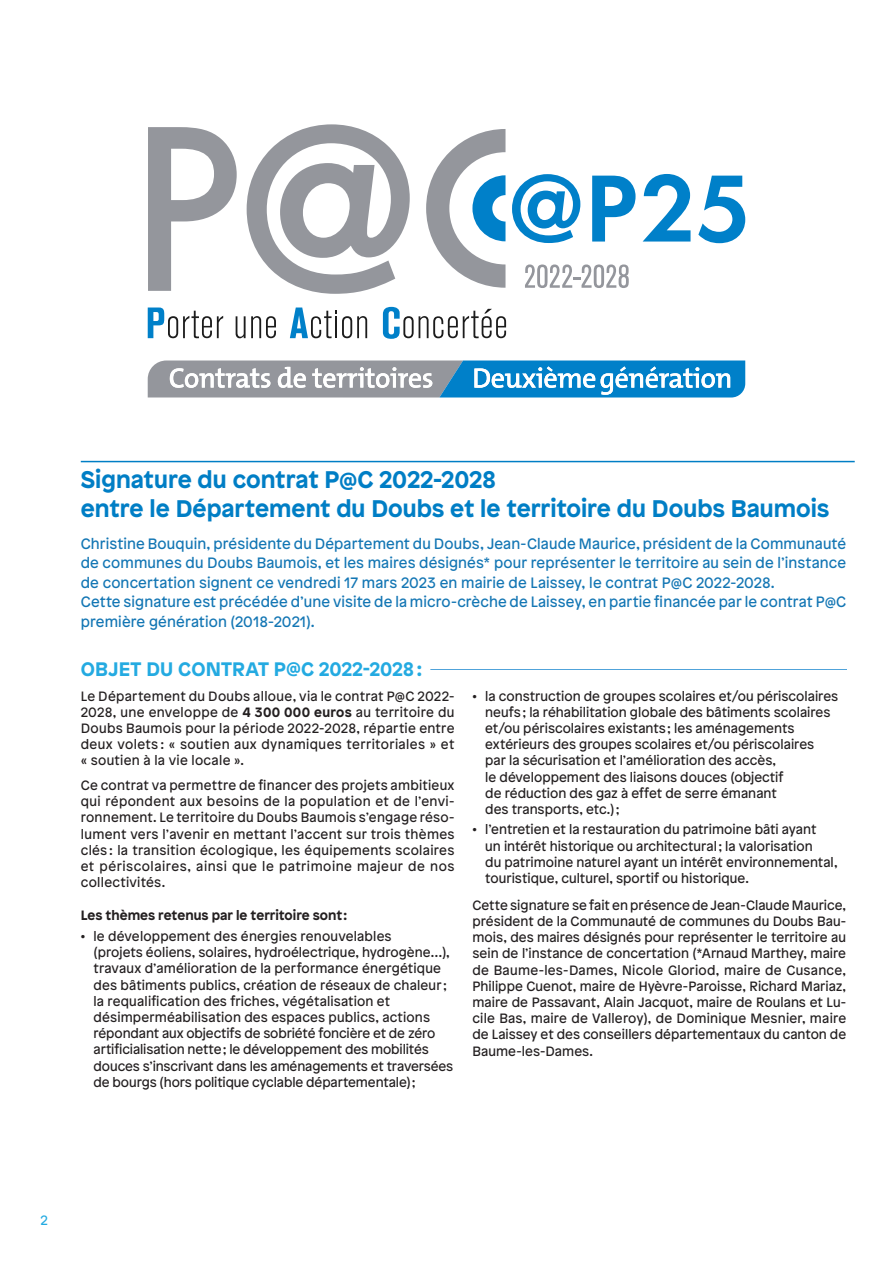
<style>
.page{position:relative;width:893px;height:1263px;background:#fff}
.page>*{position:absolute;margin:0;border:0;box-sizing:border-box;transform-origin:0 0}
.t1{font:700 24px/28.8px "Patron";color:#007ec5}
.t2{font:700 19.5px "Patron";letter-spacing:.01em;color:#24aae1}
.chapo_bleu{font:15px/19.5px "Patron";letter-spacing:.01em;color:#1376b4;text-align:justify}
.t3{font:13.5px/16.2px "Patron";letter-spacing:.005em;color:#231f20;text-align:justify}
.t4{font:700 13.5px "Patron";color:#231f20}
.t5{font:13.5px "Patron";color:#24aae1}
.s1{font-weight:700}
</style>
<div class="page">
<hr style="left:81px;top:461px;width:774px;height:1px;background:#007ec5">
<hr style="left:81px;top:669px;width:765px;height:1px;background:#50a3da">
<div style="left:81px;top:649px;width:349px;height:27px;background:#fff"></div>
<svg style="left:512px;top:174px;width:68px;height:69px"></svg>
<svg style="left:592px;top:176px;width:44px;height:66px"></svg>
<svg style="left:643px;top:174px;width:47px;height:68px"></svg>
<svg style="left:698px;top:176px;width:47px;height:67px"></svg>
<svg style="left:148px;top:127px;width:89px;height:164px"></svg>
<svg style="left:247px;top:124px;width:163px;height:170px"></svg>
<svg style="left:426px;top:129px;width:79px;height:159px"></svg>
<svg style="left:383px;top:307px;width:123px;height:32px"></svg>
<svg style="left:290px;top:307px;width:77px;height:31px"></svg>
<svg style="left:236px;top:316px;width:40px;height:22px"></svg>
<svg style="left:148px;top:307px;width:75px;height:31px"></svg>
<svg style="left:525px;top:264px;width:104px;height:24px"></svg>
<svg style="left:148px;top:360px;width:597px;height:37px;background:#70a2c1"></svg>
<p class="t1" style="left:81px;top:463px;width:750px">Signature du contrat P@C 2022-2028<br>entre le Département du Doubs et le territoire du Doubs Baumois</p>
<p class="chapo_bleu" style="left:81px;top:533px;width:767px">Christine Bouquin, présidente du Département du Doubs, Jean-Claude Maurice, président de la Communauté de communes du Doubs Baumois, et les maires désignés* pour représenter le territoire au sein de l’instance de concertation signent ce vendredi 17 mars 2023 en mairie de Laissey, le contrat P@C 2022-2028.</p>
<p class="chapo_bleu" style="left:81px;top:591px;width:767px">Cette signature est précédée d’une visite de la micro-crèche de Laissey, en partie financée par le contrat P@C première génération (2018-2021).</p>
<p class="t2" style="left:81px;top:653px;width:343px">OBJET DU CONTRAT P@C 2022-2028 :</p>
<p class="t3" style="left:81px;top:687px;width:375px">Le Département du Doubs alloue, via le contrat P@C 2022- 2028, une enveloppe de <span class="s1">4 300 000 euros</span> au territoire du Doubs Baumois pour la période 2022-2028, répartie entre deux volets : « soutien aux dynamiques territoriales » et « soutien à la vie locale ».</p>
<p class="t3" style="left:81px;top:776px;width:375px">Ce contrat va permettre de financer des projets ambitieux qui répondent aux besoins de la population et de l’envi&shy;ronnement. Le territoire du Doubs Baumois s’engage réso&shy;lument vers l’avenir en mettant l’accent sur trois thèmes clés : la transition écologique, les équipements scolaires et périscolaires, ainsi que le patrimoine majeur de nos collectivités.</p>
<p class="t4" style="left:81px;top:905px;width:268px">Les thèmes retenus par le territoire sont :</p>
<p class="t3" style="left:94px;top:927px;width:361px;text-align:left;text-indent:-13px"><span class="s1">•</span> le développement des énergies renouvelables<br>(projets éoliens, solaires, hydroélectrique, hydrogène…), travaux d’amélioration de la performance énergétique des bâtiments publics, création de réseaux de chaleur ; la requalification des friches, végétalisation et désimperméabilisation des espaces publics, actions répondant aux objectifs de sobriété foncière et de zéro artificialisation nette ; le développement des mobilités douces s’inscrivant dans les aménagements et traversées de bourgs (hors politique cyclable départementale) ;</p>
<p class="t3" style="left:485px;top:687px;width:354px;text-align:left;text-indent:-13px"><span class="s1">•</span> la construction de groupes scolaires et/ou périscolaires neufs ; la réhabilitation globale des bâtiments scolaires et/ou périscolaires existants ; les aménagements extérieurs des groupes scolaires et/ou périscolaires par la sécurisation et l’amélioration des accès,<br>le développement des liaisons douces (objectif<br>de réduction des gaz à effet de serre émanant<br>des transports, etc.) ;</p>
<p class="t3" style="left:485px;top:821px;width:354px;text-align:left;text-indent:-13px"><span class="s1">•</span> l’entretien et la restauration du patrimoine bâti ayant<br>un intérêt historique ou architectural ; la valorisation<br>du patrimoine naturel ayant un intérêt environnemental, touristique, culturel, sportif ou historique.</p>
<p class="t3" style="left:472px;top:896px;width:375px">Cette signature se fait en présence de Jean-Claude Maurice, président de la Communauté de communes du Doubs Bau&shy;mois, des maires désignés pour représenter le territoire au sein de l’instance de concertation (*Arnaud Marthey, maire de Baume-les-Dames, Nicole Gloriod, maire de Cusance, Philippe Cuenot, maire de Hyèvre-Paroisse, Richard Mariaz, maire de Passavant, Alain Jacquot, maire de Roulans et Lu&shy;cile Bas, maire de Valleroy), de Dominique Mesnier, maire de Laissey et des conseillers départementaux du canton de Baume-les-Dames.</p>
<p class="t5" style="left:40px;top:1210px;width:9px">2</p>
</div>
